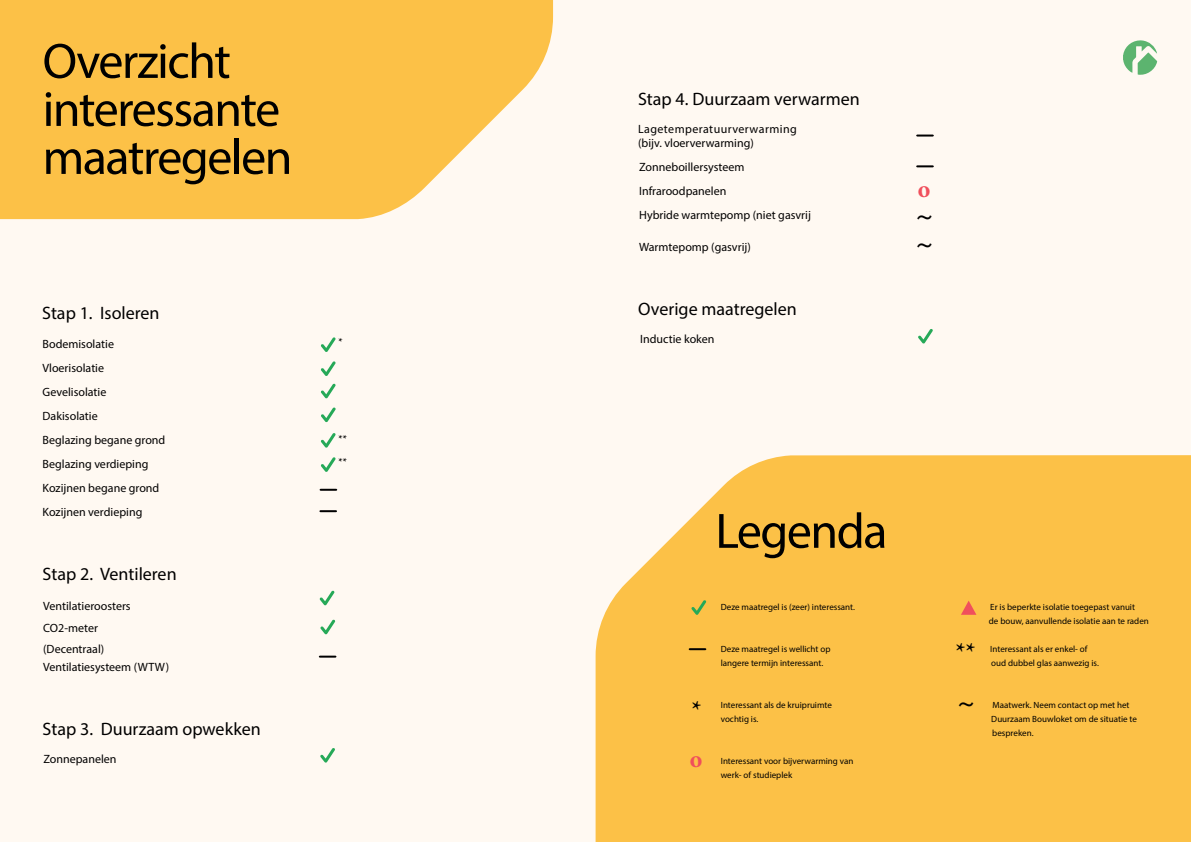
<style>
.page{position:relative;width:1191px;height:842px;background:#fff9f2}
.page>*{position:absolute;margin:0;border:0;box-sizing:border-box;transform-origin:0 0}
.t1{font:50px/48px "Myriad Pro";letter-spacing:-.03em;color:#000}
.t2{font:700 30px "Minion Pro";color:#000}
.t3{font:700 24px "Minion Pro";color:#000}
.t4{font:700 24px "Minion Pro";color:#f04f5c}
.t5{font:18px "Myriad Pro";color:#000}
.t6{font:12px/24px "Myriad Pro";color:#000}
.t7{font:12px/14px "Myriad Pro";letter-spacing:.03em;color:#000}
.t8{font:700 10.6px "Minion Pro";color:#000}
.t9{font:9px/14px "Myriad Pro";color:#000}
</style>
<div class="page">
<svg style="left:1123px;top:40px;width:34px;height:36px"></svg>
<svg style="left:321px;top:337px;width:15px;height:15px"></svg>
<svg style="left:321px;top:361px;width:15px;height:15px"></svg>
<svg style="left:321px;top:384px;width:15px;height:14px"></svg>
<svg style="left:321px;top:407px;width:15px;height:15px"></svg>
<svg style="left:321px;top:433px;width:15px;height:15px"></svg>
<svg style="left:321px;top:457px;width:15px;height:15px"></svg>
<svg style="left:319px;top:510px;width:18px;height:2px"></svg>
<svg style="left:320px;top:489px;width:17px;height:2px"></svg>
<svg style="left:319px;top:590px;width:16px;height:15px"></svg>
<svg style="left:320px;top:619px;width:15px;height:15px"></svg>
<svg style="left:319px;top:656px;width:17px;height:2px"></svg>
<svg style="left:320px;top:748px;width:15px;height:14px"></svg>
<svg style="left:916px;top:135px;width:17px;height:2px"></svg>
<svg style="left:916px;top:165px;width:17px;height:2px"></svg>
<svg style="left:918px;top:329px;width:15px;height:14px"></svg>
<svg style="left:0;top:0;width:553px;height:219px;background:#fcc759"></svg>
<div style="left:595px;top:455px;width:596px;height:387px;background:#fcc147"></div>
<svg style="left:691px;top:600px;width:15px;height:15px"></svg>
<svg style="left:961px;top:601px;width:15px;height:14px"></svg>
<svg style="left:688px;top:648px;width:18px;height:2px"></svg>
<h1 class="t1" style="left:43px;top:36px;width:251px">Overzicht interessante maatregelen</h1>
<h3 class="t5" style="left:42px;top:302px;width:119px">Stap 1. Isoleren</h3>
<h3 class="t6" style="left:43px;top:332px;width:124px">Bodemisolatie<br>Vloerisolatie<br>Gevelisolatie<br>Dakisolatie<br>Beglazing begane grond<br>Beglazing verdieping<br>Kozijnen begane grond<br>Kozijnen verdieping</h3>
<h3 class="t5" style="left:43px;top:563px;width:135px">Stap 2. Ventileren</h3>
<h3 class="t6" style="left:43px;top:594px;width:89px;line-height:22px">Ventilatieroosters<br>CO2-meter</h3>
<h3 class="t6" style="left:43px;top:640px;width:127px;line-height:18px">(Decentraal)<br>Ventilatiesysteem (WTW)</h3>
<h3 class="t5" style="left:43px;top:718px;width:220px">Stap 3. Duurzaam opwekken</h3>
<h3 class="t6" style="left:43px;top:746px;width:75px">Zonnepanelen</h3>
<p class="t8" style="left:338px;top:335px;width:6px">*</p>
<p class="t8" style="left:338px;top:431px;width:10px">**</p>
<p class="t8" style="left:338px;top:454px;width:10px">**</p>
<h3 class="t5" style="left:638px;top:87px;width:223px">Stap 4. Duurzaam verwarmen</h3>
<h3 class="t7" style="left:638px;top:122px;width:160px">Lagetemperatuurverwarming (bijv. vloerverwarming)</h3>
<h3 class="t6" style="left:639px;top:155px;width:173px">Zonneboillersysteem<br>Infraroodpanelen<br>Hybride warmtepomp (niet gasvrij</h3>
<h3 class="t6" style="left:639px;top:235px;width:113px">Warmtepomp (gasvrij)</h3>
<h3 class="t5" style="left:638px;top:298px;width:160px">Overige maatregelen</h3>
<h3 class="t6" style="left:640px;top:327px;width:76px">Inductie koken</h3>
<h3 class="t4" style="left:917px;top:172px;width:14px">o</h3>
<h2 class="t2" style="left:916px;top:194px;width:19px">~</h2>
<h2 class="t2" style="left:916px;top:223px;width:19px">~</h2>
<h1 class="t1" style="left:715px;top:506px;width:174px">Legenda</h1>
<h3 class="t3" style="left:692px;top:692px;width:11px">*</h3>
<h3 class="t4" style="left:690px;top:742px;width:14px">o</h3>
<p class="t9" style="left:721px;top:599px;width:136px">Deze maatregel is (zeer) interessant.</p>
<p class="t9" style="left:989px;top:599px;width:161px">Er is beperkte isolatie toegepast vanuit<br>de bouw, aanvullende isolatie aan te raden</p>
<p class="t9" style="left:721px;top:641px;width:111px">Deze maatregel is wellicht op</p>
<p class="t9" style="left:990px;top:641px;width:99px">Interessant als er enkel- of</p>
<p class="t9" style="left:721px;top:655px;width:104px">langere termijn interessant.</p>
<p class="t9" style="left:991px;top:655px;width:109px">oud dubbel glas aanwezig is.</p>
<p class="t9" style="left:721px;top:697px;width:113px">Interessant als de kruipruimte</p>
<p class="t9" style="left:992px;top:697px;width:139px">Maatwerk. Neem contact op met het</p>
<p class="t9" style="left:721px;top:711px;width:39px">vochtig is.</p>
<p class="t9" style="left:991px;top:711px;width:147px">Duurzaam Bouwloket om de situatie te bespreken.</p>
<p class="t9" style="left:721px;top:753px;width:134px">Interessant voor bijverwarming van werk- of studieplek</p>
<h3 class="t3" style="left:956px;top:634px;width:21px">**</h3>
<h2 class="t2" style="left:957px;top:681px;width:19px">~</h2>
</div>
